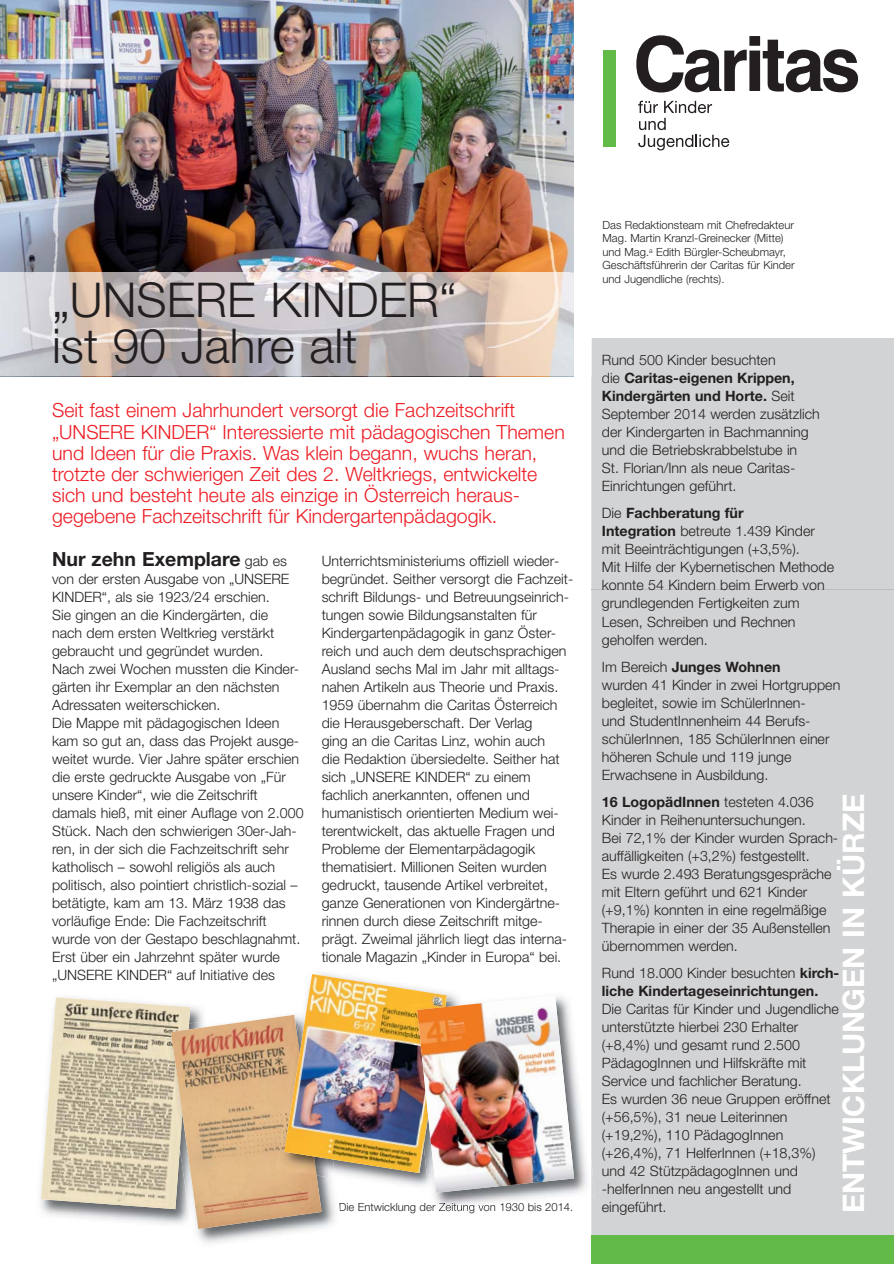
<style>
.page{position:relative;width:894px;height:1264px;background:#fff}
.page>*{position:absolute;margin:0;border:0;box-sizing:border-box;transform-origin:0 0}
.t1{font:300 48px/46.5px "Helvetica Neue LT Std";color:#231f20}
.t2{font:700 29.85px "Helvetica Neue LT Std";color:#fff}
.t3{font:300 19.5px/21px "Helvetica Neue LT Std";color:#ed1c24}
.t4{font:700 19.5px "Helvetica Neue LT Std";color:#231f20}
.t5{font:300 14.25px/18px "Helvetica Neue LT Std";color:#231f20}
.t6{font:700 14.25px/18px "Helvetica Neue LT Std";color:#231f20}
.t7{font:300 11.25px/13.5px "Helvetica Neue LT Std";color:#231f20}
.s1{font-weight:700}
.s2{font-weight:300}
.s3{font-weight:300;font-size:14.25px}
</style>
<div class="page">
<div style="left:591px;top:589px;width:303px;height:645px;background:#d1d3d4"></div>
<div style="left:591px;top:338px;width:303px;height:9px;background:#d1d3d4"></div>
<div style="left:591px;top:347px;width:303px;height:242px;background:#d1d3d4"></div>
<div style="left:591px;top:1234px;width:303px;height:29px;background:#62bb46"></div>
<img style="left:0;top:272px;width:573px;height:104px">
<div style="left:603px;top:51px;width:12px;height:96px;background:#62bb46"></div>
<svg style="left:636px;top:35px;width:222px;height:57px"></svg>
<svg style="left:638px;top:101px;width:91px;height:49px"></svg>
<img style="left:196px;top:1228px;width:124px;height:15px">
<img style="left:574px;top:1060px;width:13px;height:134px">
<img style="left:591px;top:1161px;width:4px;height:35px">
<img style="left:41px;top:973px;width:533px;height:255px">
<img style="left:417px;top:995px;width:157px;height:197px">
<img style="left:0;top:0;width:570px;height:347px">
<p class="t7" style="left:603px;top:219px;width:194px">Das Redaktionsteam mit Chefredakteur Mag. Martin Kranzl-Greinecker (Mitte) und Mag.<sup>a</sup> Edith Bürgler-Scheubmayr, Geschäftsführerin der Caritas für Kinder und Jugendliche (rechts).</p>
<h1 class="t1" style="left:52px;top:281px;width:406px">„UNSERE KINDER“ ist 90 Jahre alt</h1>
<p class="t5" style="left:602px;top:352px;width:219px">Rund 500 Kinder besuchten<br>die <span class="s1">Caritas-eigenen Krippen,<br>Kindergärten und Horte.</span> Seit<br>September 2014 werden zusätzlich der Kindergarten in Bachmanning und die Betriebskrabbelstube in<br>St. Florian/Inn als neue Caritas-<br>Einrichtungen geführt.</p>
<p class="t5" style="left:602px;top:505px;width:234px">Die <span class="s1">Fachberatung für<br>Integration</span> betreute 1.439 Kinder mit Beeinträchtigungen (+3,5%).<br>Mit Hilfe der Kybernetischen Methode konnte 54 Kindern beim Erwerb von grund legenden Fertigkeiten zum<br>Lesen, Schreiben und Rechnen geholfen werden.</p>
<p class="t5" style="left:602px;top:658px;width:240px">Im Bereich <span class="s1">Junges Wohnen<br></span>wurden 41 Kinder in zwei Hortgruppen begleitet, sowie im SchülerInnen-<br>und StudentInnenheim 44 Berufs - schülerInnen, 185 SchülerInnen einer höheren Schule und 119 junge<br>Erwachsene in Ausbildung.</p>
<p class="t5" style="left:602px;top:793px;width:238px"><span class="s1">16 LogopädInnen</span> testeten 4.036<br>Kinder in Reihenuntersuchungen.<br>Bei 72,1% der Kinder wurden Sprach&shy;auffälligkeiten (+3,2%) festgestellt.<br>Es wurde 2.493 Beratungsgespräche mit Eltern geführt und 621 Kinder (+9,1%) konnten in eine regelmäßige Therapie in einer der 35 Außenstellen übernommen werden.</p>
<p class="t6" style="left:602px;top:964px;width:239px"><span class="s2">Rund 18.000 Kinder besuchten</span> kirch&shy;liche Kindertageseinrichtungen.</p>
<p class="t5" style="left:602px;top:1000px;width:239px">Die Caritas für Kinder und Jugendliche unterstützte hierbei 230 Erhalter (+8,4%) und gesamt rund 2.500<br>PädagogInnen und Hilfskräfte mit Service und fachlicher Beratung.<br>Es wurden 36 neue Gruppen eröffnet (+56,5%), 31 neue Leiterinnen (+19,2%), 110 PädagogInnen (+26,4%), 71 HelferInnen (+18,3%) und 42 StützpädagogInnen und -helferInnen neu angestellt und</p>
<p class="t3" style="left:52px;top:402px;width:514px">Seit fast einem Jahrhundert versorgt die Fachzeitschrift „UNSERE KINDER“ Interessierte mit pädagogischen Themen und Ideen für die Praxis. Was klein begann, wuchs heran, trotzte der schwierigen Zeit des 2. Weltkriegs, entwickelte sich und besteht heute als einzige in Österreich heraus - gegebene Fachzeitschrift für Kindergartenpädagogik.</p>
<h3 class="t4" style="left:52px;top:552px;width:236px">Nur zehn Exemplare <span class="s3">gab es</span></h3>
<p class="t5" style="left:52px;top:571px;width:253px">von der ersten Ausgabe von „UNSERE KINDER“, als sie 1923/24 erschien.<br>Sie gingen an die Kindergärten, die<br>nach dem ersten Weltkrieg verstärkt gebraucht und gegründet wurden.<br>Nach zwei Wochen mussten die Kinder&shy;gärten ihr Exemplar an den nächsten Adressaten weiterschicken.<br>Die Mappe mit pädagogischen Ideen kam so gut an, dass das Projekt ausge&shy;weitet wurde. Vier Jahre später erschien die erste gedruckte Ausgabe von „Für unsere Kinder“, wie die Zeitschrift damals hieß, mit einer Auflage von 2.000<br>Stück. Nach den schwierigen 30er-Jah&shy;ren, in der sich die Fachzeitschrift sehr katholisch – sowohl religiös als auch politisch, also pointiert christlich-sozial – betätigte, kam am 13. März 1938 das vorläufige Ende: Die Fachzeitschrift wurde von der Gestapo beschlagnahmt.<br>Erst über ein Jahrzehnt später wurde „UNSERE KINDER“ auf Initiative des</p>
<p class="t5" style="left:322px;top:553px;width:253px">Unterrichtsministeriums offiziell wieder&shy;begründet. Seither versorgt die Fachzeit&shy;schrift Bildungs- und Betreuungseinrich&shy;tungen sowie Bildungsanstalten für Kindergartenpädagogik in ganz Öster&shy;reich und auch dem deutschsprachigen Ausland sechs Mal im Jahr mit alltags&shy;nahen Artikeln aus Theorie und Praxis.<br>1959 übernahm die Caritas Österreich die Herausgeberschaft. Der Verlag<br>ging an die Caritas Linz, wohin auch<br>die Redaktion übersiedelte. Seither hat sich „UNSERE KINDER“ zu einem fachlich anerkannten, offenen und humanistisch orientierten Medium wei&shy;terentwickelt, das aktuelle Fragen und Probleme der Elementarpädagogik thematisiert. Millionen Seiten wurden gedruckt, tausende Artikel verbreitet, ganze Generationen von Kindergärtne&shy;rinnen durch diese Zeitschrift mitge&shy;prägt. Zweimal jährlich liegt das interna&shy;tionale Magazin „Kinder in Europa“ bei.</p>
<h2 class="t2" style="left:843px;top:1213px;width:421px;rotate:-90deg">ENTWICKLUNGEN IN KÜRZE</h2>
<p class="t7" style="left:339px;top:1201px;width:236px">Die Entwicklung der Zeitung von 1930 bis 2014.</p>
<p class="t5" style="left:602px;top:1198px;width:66px">eingeführt.</p>
</div>
